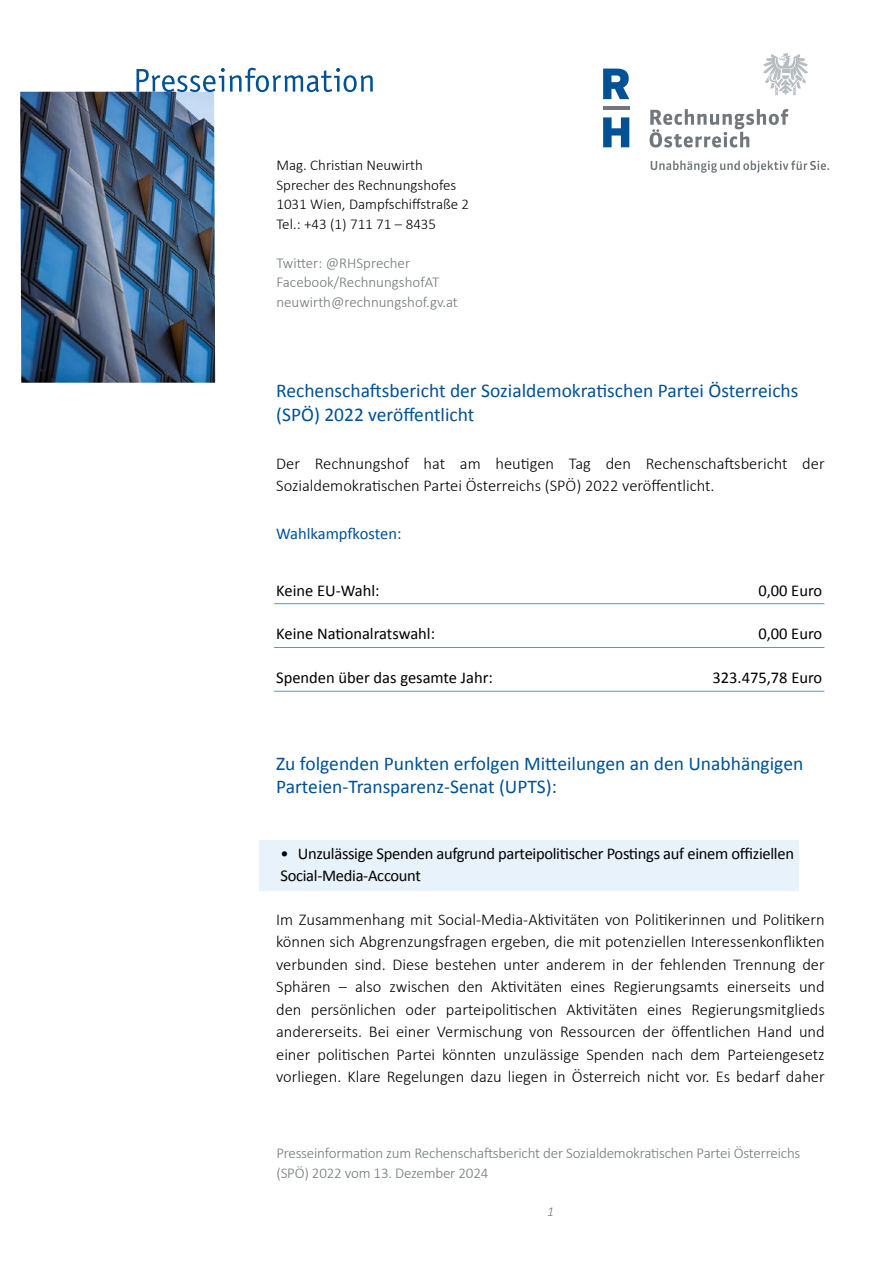
<style>
.page{position:relative;width:893px;height:1263px;background:#fff}
.page>*{position:absolute;margin:0;border:0;box-sizing:border-box;transform-origin:0 0}
.Überschrift_1{font:19.5px/23.2px "Calibri";color:#005195}
.Fließtext{font:300 16.5px/22.5px "Calibri";color:#000}
.hellblau_unterstrichen_rb_und_lb_TAB{font:16.5px "Calibri";color:#000}
.Balkenheader_Überschrift_2_mit_PUNKT{font:16.5px/22.5px "Calibri";letter-spacing:-.02em;color:#000}
.Überschrift_2{font:16.5px "Calibri";color:#005195}
.Kontaktadresse_block_2_grau{font:300 15px/19.5px "Calibri";letter-spacing:-.01em;color:#71777a}
.Kontaktadresse{font:300 15px "Calibri";color:#000}
.t1{font:italic 300 13.5px "Calibri";color:#71777a}
</style>
<div class="page">
<svg style="left:603px;top:117px;width:26px;height:30px"></svg>
<svg style="left:603px;top:69px;width:26px;height:30px"></svg>
<hr style="left:603px;top:107px;width:26px;height:3px;background:#71777a">
<svg style="left:650px;top:109px;width:138px;height:39px"></svg>
<svg style="left:763px;top:53px;width:45px;height:42px"></svg>
<svg style="left:651px;top:160px;width:178px;height:13px"></svg>
<img style="left:20px;top:92px;width:195px;height:291px">
<svg style="left:136px;top:68px;width:237px;height:24px"></svg>
<hr style="left:274px;top:603px;width:550px;height:1px;background:#30a7dc">
<hr style="left:274px;top:647px;width:550px;height:1px;background:#30a7dc">
<hr style="left:274px;top:691px;width:550px;height:1px;background:#30a7dc">
<div style="left:259px;top:840px;width:539px;height:50px;background:#e8f2fb"></div>
<p class="Kontaktadresse" style="left:276px;top:156px;width:148px">Mag. Christian Neuwirth</p>
<p class="Kontaktadresse" style="left:276px;top:175px;width:181px">Sprecher des Rechnungshofes</p>
<p class="Kontaktadresse" style="left:276px;top:195px;width:194px">1031 Wien, Dampfschiffstraße 2</p>
<p class="Kontaktadresse" style="left:276px;top:214px;width:161px">Tel.: +43 (1) 711 71 – 8435</p>
<p class="Kontaktadresse_block_2_grau" style="left:276px;top:253px;width:135px">Twitter: @RHSprecher</p>
<p class="Kontaktadresse_block_2_grau" style="left:276px;top:272px;width:164px">Facebook/RechnungshofAT</p>
<p class="Kontaktadresse_block_2_grau" style="left:276px;top:292px;width:183px">neuwirth@rechnungshof.gv.at</p>
<h1 class="Überschrift_1" style="left:276px;top:378px;width:524px">Rechenschaftsbericht der Sozialdemokratischen Partei Österreichs (SPÖ) 2022 veröffentlicht</h1>
<p class="Fließtext" style="left:276px;top:452px;width:550px">Der Rechnungshof hat am heutigen Tag den Rechenschaftsbericht der<br>Sozialdemokratischen Partei Österreichs (SPÖ) 2022 veröffentlicht.</p>
<h2 class="Überschrift_2" style="left:276px;top:523px;width:127px">Wahlkampfkosten:</h2>
<p class="hellblau_unterstrichen_rb_und_lb_TAB" style="left:276px;top:580px;width:105px">Keine EU-Wahl:</p>
<p class="hellblau_unterstrichen_rb_und_lb_TAB" style="left:758px;top:580px;width:65px">0,00 Euro</p>
<p class="hellblau_unterstrichen_rb_und_lb_TAB" style="left:276px;top:624px;width:160px">Keine Nationalratswahl:</p>
<p class="hellblau_unterstrichen_rb_und_lb_TAB" style="left:758px;top:624px;width:65px">0,00 Euro</p>
<p class="hellblau_unterstrichen_rb_und_lb_TAB" style="left:276px;top:667px;width:218px">Spenden über das gesamte Jahr:</p>
<p class="hellblau_unterstrichen_rb_und_lb_TAB" style="left:712px;top:667px;width:111px">323.475,78 Euro</p>
<h1 class="Überschrift_1" style="left:276px;top:751px;width:529px">Zu folgenden Punkten erfolgen Mitteilungen an den Unabhängigen<br>Parteien-Transparenz-Senat (UPTS):</h1>
<h2 class="Balkenheader_Überschrift_2_mit_PUNKT" style="left:280px;top:841px;width:515px">• Unzulässige Spenden aufgrund parteipolitischer Postings auf einem offiziellen<br>Social-Media-Account</h2>
<p class="Fließtext" style="left:276px;top:908px;width:550px;text-align:justify">Im Zusammenhang mit Social-Media-Aktivitäten von Politikerinnen und Politikern können sich Abgrenzungsfragen ergeben, die mit potenziellen Interessenkonflikten verbunden sind. Diese bestehen unter anderem in der fehlenden Trennung der Sphären – also zwischen den Aktivitäten eines Regierungsamts einerseits und den persönlichen oder parteipolitischen Aktivitäten eines Regierungsmitglieds andererseits. Bei einer Vermischung von Ressourcen der öffentlichen Hand und einer politischen Partei könnten unzulässige Spenden nach dem Parteiengesetz vorliegen. Klare Regelungen dazu liegen in Österreich nicht vor. Es bedarf daher</p>
<p class="Kontaktadresse_block_2_grau" style="left:276px;top:1143px;width:525px">Presseinformation zum Rechenschaftsbericht der Sozialdemokratischen Partei Österreichs (SPÖ) 2022 vom 13. Dezember 2024</p>
<p class="t1" style="left:547px;top:1203px;width:8px">1</p>
</div>
